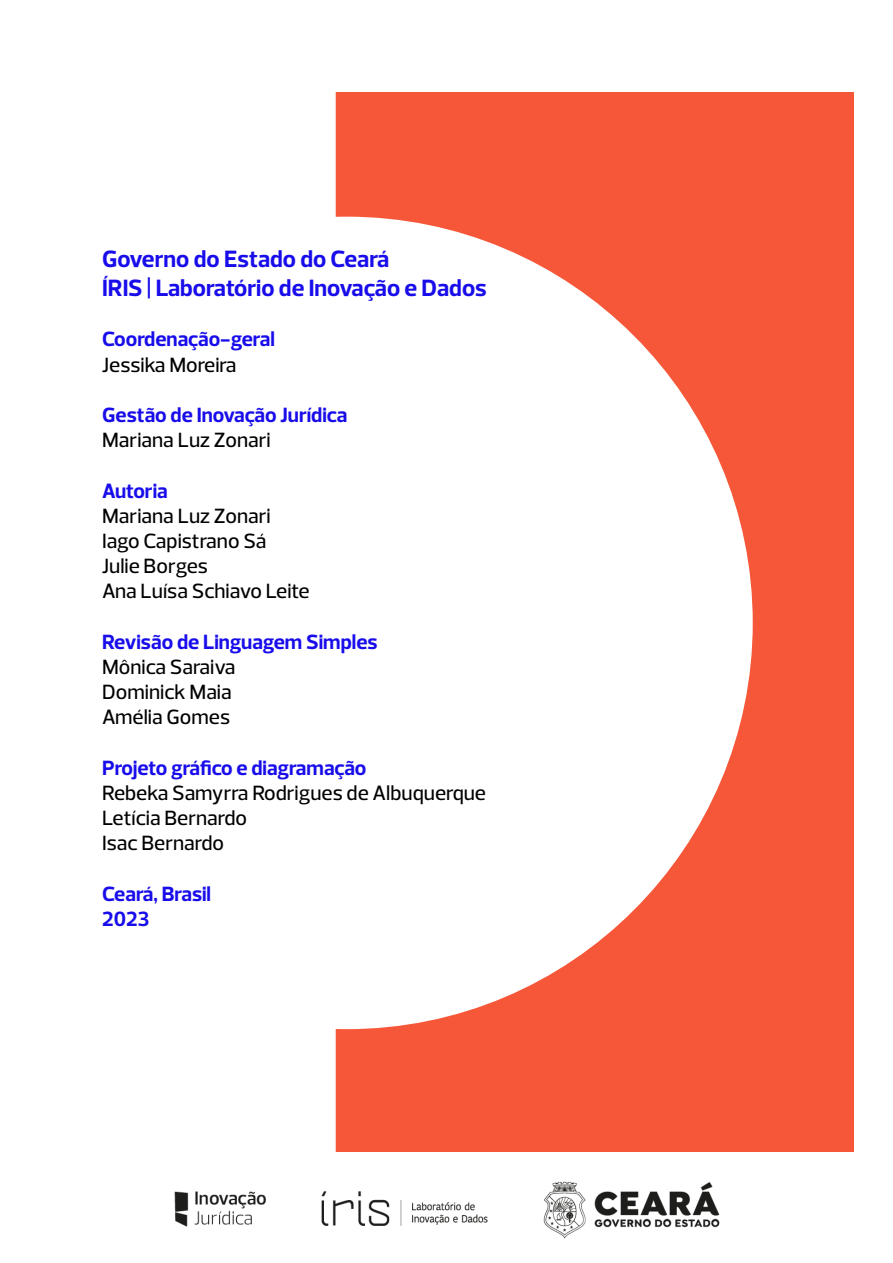
<style>
.page{position:relative;width:893px;height:1263px;background:#fff}
.page>*{position:absolute;margin:0;border:0;box-sizing:border-box;transform-origin:0 0}
.t1{font:700 24px/28.8px "Prelo";color:#180dea}
.t2{font:500 21px/25.2px "Prelo";color:#000}
.t3{font:700 21px/25.2px "Prelo";color:#180dea}
</style>
<div class="page">
<svg style="left:336px;top:92px;width:518px;height:1060px;fill:#f75739"></svg>
<img style="left:174px;top:1181px;width:546px;height:58px">
<p class="t1" style="left:102px;top:245px;width:386px">Governo do Estado do Ceará<br>ÍRIS | Laboratório de Inovação e Dados</p>
<p class="t3" style="left:102px;top:327px;width:174px">Coordenação-geral</p>
<p class="t2" style="left:102px;top:352px;width:136px">Jessika Moreira</p>
<p class="t3" style="left:102px;top:402px;width:247px">Gestão de Inovação Jurídica</p>
<p class="t2" style="left:102px;top:428px;width:170px">Mariana Luz Zonari</p>
<p class="t3" style="left:102px;top:478px;width:67px">Autoria</p>
<p class="t2" style="left:102px;top:503px;width:209px">Mariana Luz Zonari<br>Iago Capistrano Sá<br>Julie Borges<br>Ana Luísa Schiavo Leite</p>
<p class="t3" style="left:102px;top:629px;width:277px">Revisão de Linguagem Simples</p>
<p class="t2" style="left:102px;top:654px;width:135px">Mônica Saraiva<br>Dominick Maia<br>Amélia Gomes</p>
<p class="t3" style="left:102px;top:755px;width:266px">Projeto gráfico e diagramação</p>
<p class="t2" style="left:102px;top:780px;width:385px">Rebeka Samyrra Rodrigues de Albuquerque<br>Letícia Bernardo<br>Isac Bernardo</p>
<p class="t3" style="left:102px;top:881px;width:110px">Ceará, Brasil<br>2023</p>
</div>
